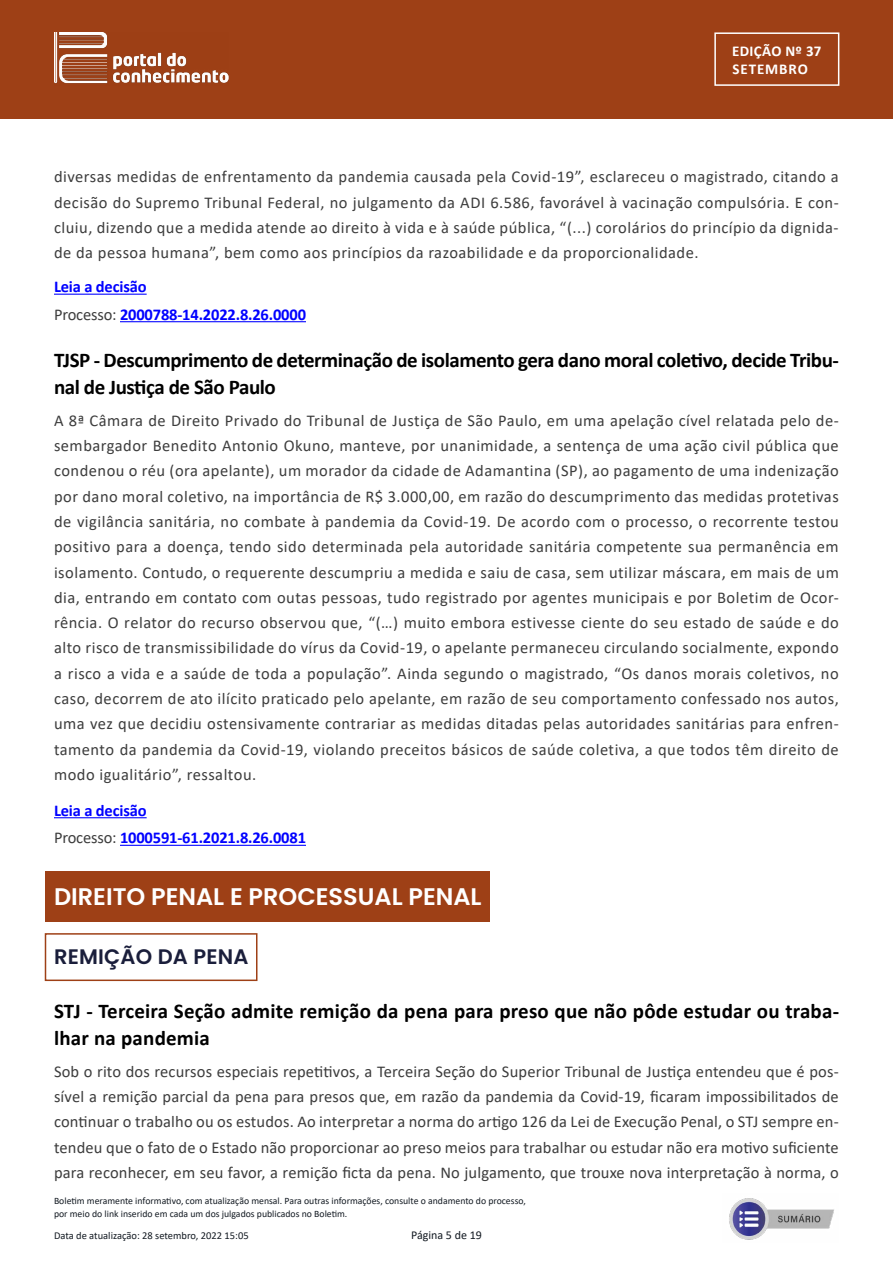
<style>
.page{position:relative;width:893px;height:1263px;background:#fff}
.page>*{position:absolute;margin:0;border:0;box-sizing:border-box;transform-origin:0 0}
.t1{font:600 24px "Poppins";color:#fff}
.t2{font:700 21px/27.6px "Calibri";letter-spacing:-.02em;color:#000}
.t3{font:700 21px/27.6px "Calibri";letter-spacing:.01em;color:#000}
.t4{font:600 21px "Poppins";letter-spacing:.01em;color:#1a1e3b}
.t5{font:16.5px/25.3px "Calibri";letter-spacing:.03em;color:#3d3d3d;text-align:justify}
.t6{font:700 16.5px/27.6px "Calibri";letter-spacing:-.01em;color:#00f}
.t7{font:700 15px/18px "Calibri";letter-spacing:.035em;color:#fff}
.t8{font:12px "Calibri";color:#131a22}
.t9{font:10.5px "Calibri";color:#131a22}
.t10{font:9.75px/12.3px "Calibri";color:#131a22}
.s1{font-weight:400;color:#3d3d3d}
</style>
<div class="page">
<div style="left:0;top:0;width:893px;height:118px;background:#9e4016"></div>
<img style="left:55px;top:33px;width:173px;height:51px">
<div style="left:714px;top:32px;width:125px;height:54px;border:2px solid #fff"></div>
<hr style="left:0;top:0;width:1px;height:132px;background:#9e4016">
<hr style="left:54px;top:294px;width:93px;height:1px;background:#00f">
<hr style="left:120px;top:321px;width:186px;height:1px;background:#00f">
<hr style="left:54px;top:817px;width:93px;height:1px;background:#00f">
<hr style="left:120px;top:845px;width:186px;height:1px;background:#00f">
<div style="left:45px;top:871px;width:445px;height:50px;background:#9e4016"></div>
<div style="left:45px;top:933px;width:212px;height:48px;border:2px solid #9e4016"></div>
<img style="left:729px;top:1198px;width:105px;height:42px">
<p class="t7" style="left:732px;top:42px;width:91px">EDIÇÃO Nº 37<br>SETEMBRO</p>
<p class="t5" style="left:54px;top:164px;width:786px">diversas medidas de enfrentamento da pandemia causada pela Covid-19”, esclareceu o magistrado, citando a decisão do Supremo Tribunal Federal, no julgamento da ADI 6.586, favorável à vacinação compulsória. E con&shy;cluiu, dizendo que a medida atende ao direito à vida e à saúde pública, “(...) corolários do princípio da dignida&shy;de da pessoa humana”, bem como aos princípios da razoabilidade e da proporcionalidade.</p>
<p class="t6" style="left:54px;top:273px;width:254px">Leia a decisão<br><span class="s1">Processo:</span> 2000788-14.2022.8.26.0000</p>
<p class="t2" style="left:54px;top:345px;width:786px">TJSP - Descumprimento de determinação de isolamento gera dano moral coletivo, decide Tribu&shy;nal de Justiça de São Paulo</p>
<p class="t5" style="left:54px;top:407px;width:786px">A 8ª Câmara de Direito Privado do Tribunal de Justiça de São Paulo, em uma apelação cível relatada pelo de&shy;sembargador Benedito Antonio Okuno, manteve, por unanimidade, a sentença de uma ação civil pública que condenou o réu (ora apelante), um morador da cidade de Adamantina (SP), ao pagamento de uma indenização por dano moral coletivo, na importância de R$ 3.000,00, em razão do descumprimento das medidas protetivas de vigilância sanitária, no combate à pandemia da Covid-19. De acordo com o processo, o recorrente testou positivo para a doença, tendo sido determinada pela autoridade sanitária competente sua permanência em isolamento. Contudo, o requerente descumpriu a medida e saiu de casa, sem utilizar máscara, em mais de um dia, entrando em contato com outas pessoas, tudo registrado por agentes municipais e por Boletim de Ocor&shy;rência. O relator do recurso observou que, “(…) muito embora estivesse ciente do seu estado de saúde e do alto risco de transmissibilidade do vírus da Covid-19, o apelante permaneceu circulando socialmente, expondo a risco a vida e a saúde de toda a população”. Ainda segundo o magistrado, “Os danos morais coletivos, no caso, decorrem de ato ilícito praticado pelo apelante, em razão de seu comportamento confessado nos autos, uma vez que decidiu ostensivamente contrariar as medidas ditadas pelas autoridades sanitárias para enfren&shy;tamento da pandemia da Covid-19, violando preceitos básicos de saúde coletiva, a que todos têm direito de modo igualitário”, ressaltou.</p>
<p class="t6" style="left:54px;top:796px;width:254px">Leia a decisão<br><span class="s1">Processo:</span> 1000591-61.2021.8.26.0081</p>
<h1 class="t1" style="left:54px;top:882px;width:429px">DIREITO PENAL E PROCESSUAL PENAL</h1>
<p class="t4" style="left:54px;top:945px;width:196px">REMIÇÃO DA PENA</p>
<p class="t3" style="left:54px;top:996px;width:787px">STJ - Terceira Seção admite remição da pena para preso que não pôde estudar ou traba&shy;lhar na pandemia</p>
<p class="t5" style="left:54px;top:1058px;width:786px">Sob o rito dos recursos especiais repetitivos, a Terceira Seção do Superior Tribunal de Justiça entendeu que é pos&shy;sível a remição parcial da pena para presos que, em razão da pandemia da Covid-19, ficaram impossibilitados de continuar o trabalho ou os estudos. Ao interpretar a norma do artigo 126 da Lei de Execução Penal, o STJ sempre en&shy;tendeu que o fato de o Estado não proporcionar ao preso meios para trabalhar ou estudar não era motivo suficiente para reconhecer, em seu favor, a remição ficta da pena. No julgamento, que trouxe nova interpretação à norma, o</p>
<p class="t10" style="left:54px;top:1195px;width:473px">Boletim meramente informativo, com atualização mensal. Para outras informações, consulte o andamento do processo, por meio do link inserido em cada um dos julgados publicados no Boletim.</p>
<p class="t9" style="left:54px;top:1229px;width:196px">Data de atualização: 28 setembro, 2022 15:05</p>
<p class="t8" style="left:411px;top:1227px;width:72px">Página 5 de 19</p>
</div>
